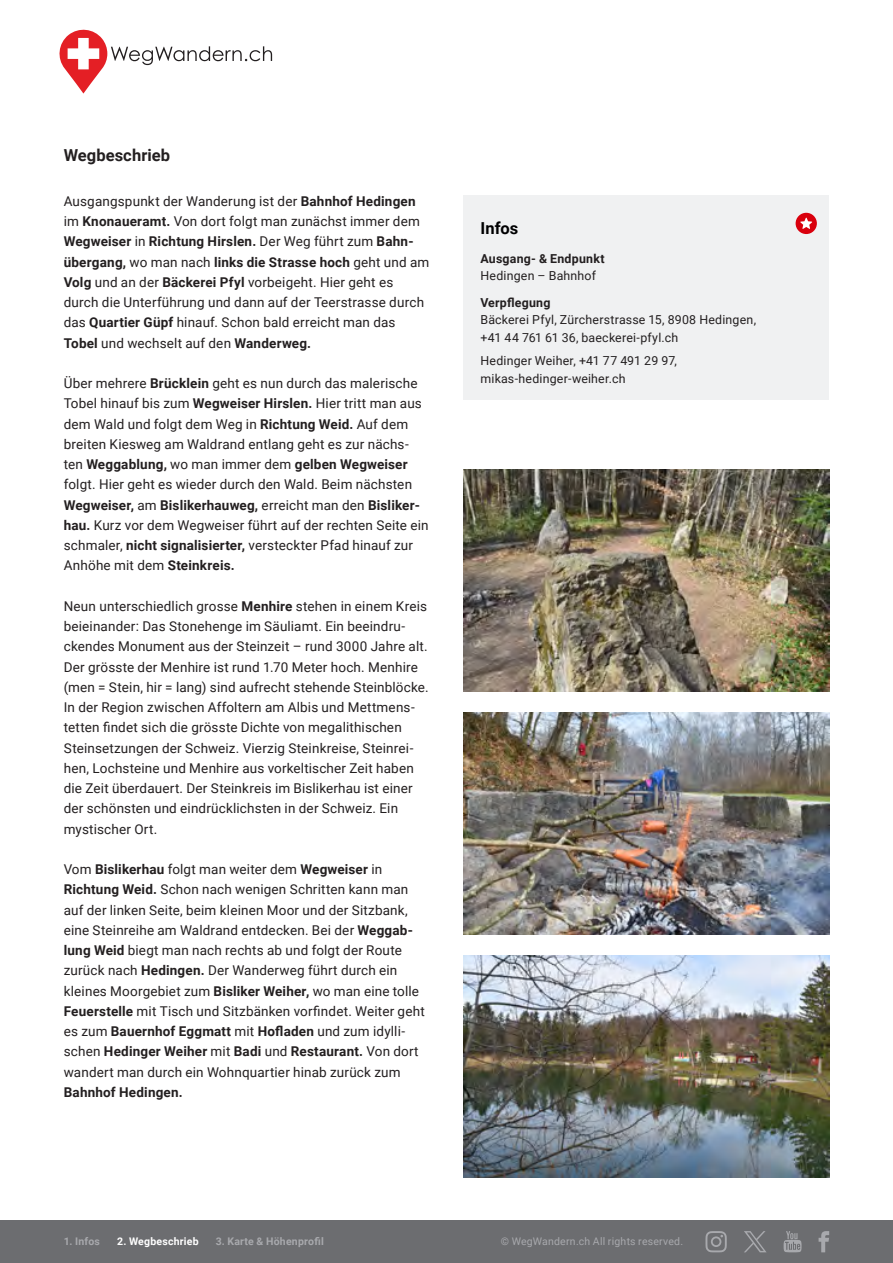
<style>
.page{position:relative;width:893px;height:1263px;background:#fff}
.page>*{position:absolute;margin:0;border:0;box-sizing:border-box;transform-origin:0 0}
._04_titel_klein{font:700 16.5px "Roboto";letter-spacing:.005em;color:#231f20}
._04_titel_klein-2{font:700 16.5px "Roboto";color:#000001}
._08_text{font:13.5px/20.2px "Roboto";letter-spacing:.01em;color:#231f20}
._04_titel_klein-3{font:12.3px/17.5px "Roboto";letter-spacing:.015em;color:#231f20}
._04_titel_klein-4{font:700 12.3px/17.5px "Roboto";letter-spacing:.02em;color:#231f20}
.t1{font:700 10.5px "Roboto";letter-spacing:.02em;color:#a8a9ad}
.t2{font:10.5px "Roboto";letter-spacing:.02em;color:#a8a9ad}
.t3{font:700 10.5px "Roboto";letter-spacing:.02em;color:#fff}
.s1{font-weight:700}
.s2{font-weight:400}
</style>
<div class="page">
<div style="left:463px;top:196px;width:366px;height:204px;background:#f0f1f2"></div>
<div style="left:796px;top:213px;width:21px;height:21px;background:#d9000d;border-radius:50%"></div>
<svg style="left:800px;top:218px;width:12px;height:11px"></svg>
<img style="left:463px;top:955px;width:366px;height:223px">
<img style="left:463px;top:712px;width:366px;height:223px">
<img style="left:463px;top:469px;width:366px;height:223px">
<svg style="left:59px;top:29px;width:213px;height:65px"></svg>
<div style="left:0;top:1220px;width:893px;height:43px;background:#6c6d70"></div>
<svg style="left:705px;top:1231px;width:22px;height:21px"></svg>
<svg style="left:783px;top:1231px;width:19px;height:21px"></svg>
<svg style="left:819px;top:1231px;width:10px;height:21px"></svg>
<svg style="left:744px;top:1231px;width:22px;height:21px"></svg>
<p class="_04_titel_klein" style="left:64px;top:143px;width:108px">Wegbeschrieb</p>
<p class="_08_text" style="left:64px;top:190px;width:367px">Ausgangspunkt der Wanderung ist der <span class="s1">Bahnhof Hedingen </span>im <span class="s1">Knonaueramt.</span> Von dort folgt man zunächst immer dem <span class="s1">Wegweiser</span> in <span class="s1">Richtung Hirslen.</span> Der Weg führt zum <span class="s1">Bahn&shy;übergang,</span> wo man nach <span class="s1">links die Strasse hoch</span> geht und am <span class="s1">Volg</span> und an der <span class="s1">Bäckerei Pfyl</span> vorbeigeht. Hier geht es durch die Unterführung und dann auf der Teerstrasse durch das <span class="s1">Quartier Güpf</span> hinauf. Schon bald erreicht man das <span class="s1">Tobel</span> und wechselt auf den <span class="s1">Wanderweg.</span></p>
<p class="_08_text" style="left:64px;top:373px;width:366px">Über mehrere <span class="s1">Brücklein</span> geht es nun durch das malerische Tobel hinauf bis zum <span class="s1">Wegweiser Hirslen.</span> Hier tritt man aus dem Wald und folgt dem Weg in <span class="s1">Richtung Weid.</span> Auf dem breiten Kiesweg am Waldrand entlang geht es zur nächs&shy;ten <span class="s1">Weggablung,</span> wo man immer dem <span class="s1">gelben Wegweiser </span>folgt. Hier geht es wieder durch den Wald. Beim nächsten <span class="s1">Wegweiser,</span> am <span class="s1">Bislikerhauweg,</span> erreicht man den <span class="s1">Bisliker&shy;hau.</span> Kurz vor dem Wegweiser führt auf der rechten Seite ein schmaler, <span class="s1">nicht signalisierter,</span> versteckter Pfad hinauf zur Anhöhe mit dem <span class="s1">Steinkreis.</span></p>
<p class="_08_text" style="left:64px;top:595px;width:366px">Neun unterschiedlich grosse <span class="s1">Menhire</span> stehen in einem Kreis beieinander: Das Stonehenge im Säuliamt. Ein beeindru&shy;ckendes Monument aus der Steinzeit – rund 3000 Jahre alt.<br>Der grösste der Menhire ist rund 1.70 Meter hoch. Menhire (men = Stein, hir = lang) sind aufrecht stehende Steinblöcke.<br>In der Region zwischen Affoltern am Albis und Mettmens&shy;tetten findet sich die grösste Dichte von megalithischen Steinsetzungen der Schweiz. Vierzig Steinkreise, Steinrei&shy;hen, Lochsteine und Menhire aus vorkeltischer Zeit haben die Zeit überdauert. Der Steinkreis im Bislikerhau ist einer der schönsten und eindrücklichsten in der Schweiz. Ein mystischer Ort.</p>
<p class="_08_text" style="left:64px;top:859px;width:363px">Vom <span class="s1">Bislikerhau</span> folgt man weiter dem <span class="s1">Wegweiser</span> in <span class="s1">Richtung Weid.</span> Schon nach wenigen Schritten kann man auf der linken Seite, beim kleinen Moor und der Sitzbank, eine Steinreihe am Waldrand entdecken. Bei der <span class="s1">Weggab&shy;lung Weid</span> biegt man nach rechts ab und folgt der Route zurück nach <span class="s1">Hedingen.</span> Der Wanderweg führt durch ein kleines Moorgebiet zum <span class="s1">Bisliker Weiher,</span> wo man eine tolle <span class="s1">Feuerstelle</span> mit Tisch und Sitzbänken vorfindet. Weiter geht es zum <span class="s1">Bauernhof Eggmatt</span> mit <span class="s1">Hofladen</span> und zum idylli&shy;schen <span class="s1">Hedinger Weiher</span> mit <span class="s1">Badi</span> und <span class="s1">Restaurant.</span> Von dort wandert man durch ein Wohnquartier hinab zurück zum <span class="s1">Bahnhof Hedingen.</span></p>
<p class="_04_titel_klein-2" style="left:480px;top:217px;width:39px">Infos</p>
<p class="_04_titel_klein-4" style="left:480px;top:249px;width:126px">Ausgang- &amp; Endpunkt<br><span class="s2">Hedingen – Bahnhof</span></p>
<p class="_04_titel_klein-3" style="left:480px;top:293px;width:277px"><span class="s1">Verpflegung<br></span>Bäckerei Pfyl, Zürcherstrasse 15, 8908 Hedingen, +41 44 761 61 36, baeckerei-pfyl.ch</p>
<p class="_04_titel_klein-3" style="left:480px;top:352px;width:198px">Hedinger Weiher, +41 77 491 29 97, mikas-hedinger-weiher.ch</p>
<p class="t1" style="left:64px;top:1234px;width:38px">1. Infos</p>
<p class="t3" style="left:117px;top:1234px;width:83px">2. Wegbeschrieb</p>
<p class="t1" style="left:216px;top:1234px;width:110px">3. Karte &amp; Höhenprofil</p>
<p class="t2" style="left:501px;top:1234px;width:184px">© WegWandern.ch All rights reserved.</p>
<p class="t1" style="left:497px;top:1234px;width:145px">© WegWandern.ch Al right r</p>
</div>
